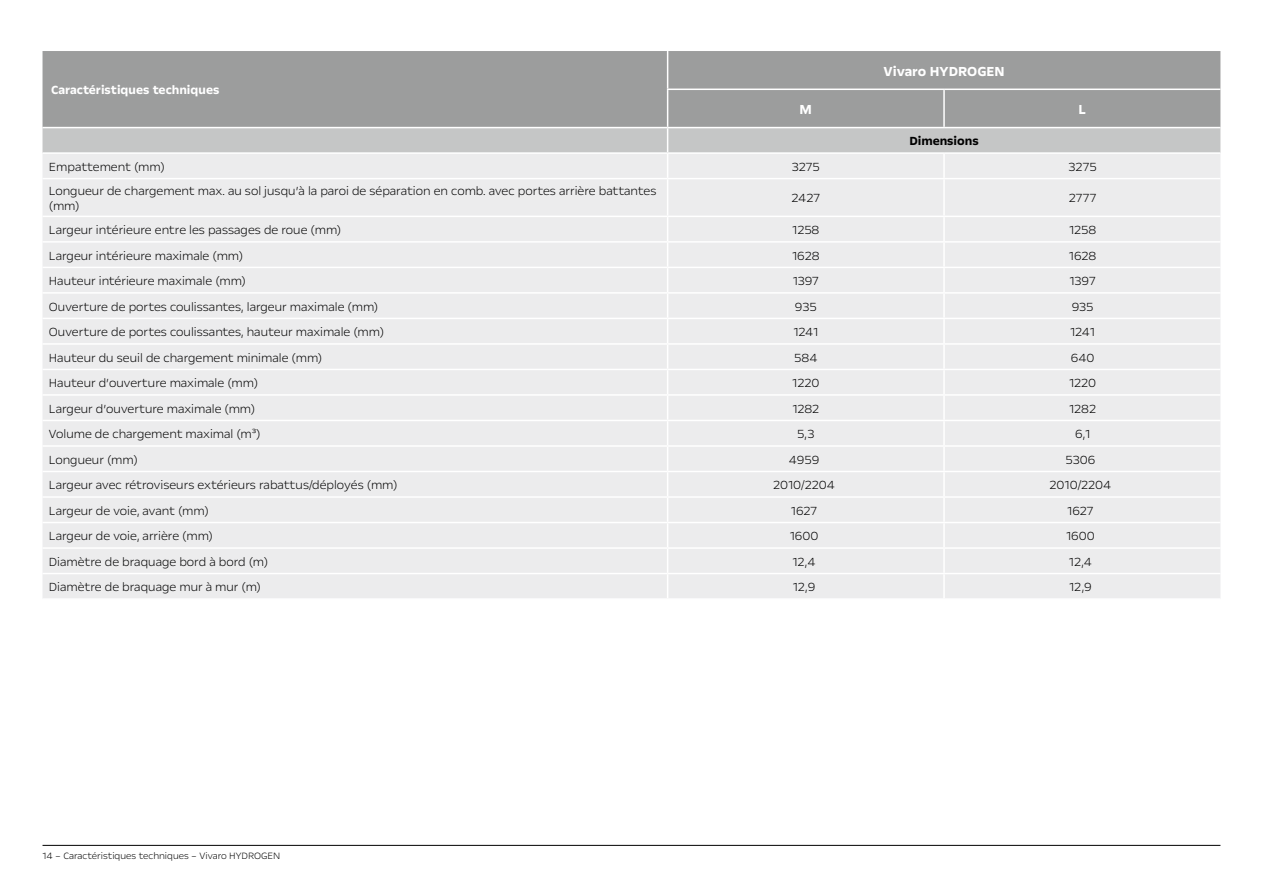
<style>
.page{position:relative;width:1263px;height:893px;background:#fff}
.page>*{position:absolute;margin:0;border:0;box-sizing:border-box;transform-origin:0 0}
.t1{font:700 15px "Opel Next";color:#fff}
.t2{font:300 13.5px/15px "Opel Next";color:#000}
.t3{font:700 13.5px "Opel Next";color:#fff}
.t4{font:700 13.5px "Opel Next";color:#000}
.t5{font:300 10.5px "Opel Next";color:#000}
</style>
<div class="page">
<hr style="left:43px;top:845px;width:1177px;height:1px;background:#000">
<div style="left:43px;top:51px;width:1177px;height:76px;background:#9c9d9d"></div>
<div style="left:43px;top:179px;width:624px;height:419px;background:#ececed"></div>
<div style="left:668px;top:179px;width:552px;height:419px;background:#ececed"></div>
<hr style="left:943px;top:90px;width:2px;height:37px;background:#fff">
<hr style="left:943px;top:179px;width:2px;height:37px;background:#fff">
<hr style="left:943px;top:217px;width:2px;height:24px;background:#fff">
<hr style="left:943px;top:243px;width:2px;height:24px;background:#fff">
<hr style="left:943px;top:268px;width:2px;height:24px;background:#fff">
<hr style="left:943px;top:294px;width:2px;height:24px;background:#fff">
<hr style="left:943px;top:319px;width:2px;height:24px;background:#fff">
<hr style="left:943px;top:345px;width:2px;height:24px;background:#fff">
<hr style="left:943px;top:370px;width:2px;height:24px;background:#fff">
<hr style="left:943px;top:396px;width:2px;height:24px;background:#fff">
<hr style="left:943px;top:421px;width:2px;height:24px;background:#fff">
<hr style="left:943px;top:447px;width:2px;height:24px;background:#fff">
<hr style="left:943px;top:472px;width:2px;height:24px;background:#fff">
<hr style="left:943px;top:498px;width:2px;height:24px;background:#fff">
<hr style="left:943px;top:523px;width:2px;height:24px;background:#fff">
<hr style="left:943px;top:549px;width:2px;height:24px;background:#fff">
<hr style="left:943px;top:574px;width:2px;height:24px;background:#fff">
<hr style="left:667px;top:89px;width:277px;height:1px;background:#fff">
<hr style="left:944px;top:89px;width:276px;height:1px;background:#fff">
<hr style="left:43px;top:216px;width:625px;height:1px;background:#fff">
<hr style="left:668px;top:216px;width:276px;height:1px;background:#fff">
<hr style="left:944px;top:216px;width:276px;height:1px;background:#fff">
<hr style="left:43px;top:241px;width:625px;height:2px;background:#fff">
<hr style="left:668px;top:241px;width:276px;height:2px;background:#fff">
<hr style="left:944px;top:241px;width:276px;height:2px;background:#fff">
<hr style="left:43px;top:267px;width:625px;height:1px;background:#fff">
<hr style="left:668px;top:267px;width:276px;height:1px;background:#fff">
<hr style="left:944px;top:267px;width:276px;height:1px;background:#fff">
<hr style="left:43px;top:292px;width:625px;height:2px;background:#fff">
<hr style="left:668px;top:292px;width:276px;height:2px;background:#fff">
<hr style="left:944px;top:292px;width:276px;height:2px;background:#fff">
<hr style="left:43px;top:318px;width:625px;height:1px;background:#fff">
<hr style="left:668px;top:318px;width:276px;height:1px;background:#fff">
<hr style="left:944px;top:318px;width:276px;height:1px;background:#fff">
<hr style="left:43px;top:343px;width:625px;height:2px;background:#fff">
<hr style="left:668px;top:343px;width:276px;height:2px;background:#fff">
<hr style="left:944px;top:343px;width:276px;height:2px;background:#fff">
<hr style="left:43px;top:369px;width:625px;height:1px;background:#fff">
<hr style="left:668px;top:369px;width:276px;height:1px;background:#fff">
<hr style="left:944px;top:369px;width:276px;height:1px;background:#fff">
<hr style="left:43px;top:394px;width:625px;height:2px;background:#fff">
<hr style="left:668px;top:394px;width:276px;height:2px;background:#fff">
<hr style="left:944px;top:394px;width:276px;height:2px;background:#fff">
<hr style="left:43px;top:420px;width:625px;height:1px;background:#fff">
<hr style="left:668px;top:420px;width:276px;height:1px;background:#fff">
<hr style="left:944px;top:420px;width:276px;height:1px;background:#fff">
<hr style="left:43px;top:445px;width:625px;height:2px;background:#fff">
<hr style="left:668px;top:445px;width:276px;height:2px;background:#fff">
<hr style="left:944px;top:445px;width:276px;height:2px;background:#fff">
<hr style="left:43px;top:471px;width:625px;height:1px;background:#fff">
<hr style="left:668px;top:471px;width:276px;height:1px;background:#fff">
<hr style="left:944px;top:471px;width:276px;height:1px;background:#fff">
<hr style="left:43px;top:496px;width:625px;height:2px;background:#fff">
<hr style="left:668px;top:496px;width:276px;height:2px;background:#fff">
<hr style="left:944px;top:496px;width:276px;height:2px;background:#fff">
<hr style="left:43px;top:522px;width:625px;height:1px;background:#fff">
<hr style="left:668px;top:522px;width:276px;height:1px;background:#fff">
<hr style="left:944px;top:522px;width:276px;height:1px;background:#fff">
<hr style="left:43px;top:547px;width:625px;height:2px;background:#fff">
<hr style="left:668px;top:547px;width:276px;height:2px;background:#fff">
<hr style="left:944px;top:547px;width:276px;height:2px;background:#fff">
<hr style="left:43px;top:573px;width:625px;height:1px;background:#fff">
<hr style="left:668px;top:573px;width:276px;height:1px;background:#fff">
<hr style="left:944px;top:573px;width:276px;height:1px;background:#fff">
<hr style="left:667px;top:51px;width:1px;height:38px;background:#fff">
<hr style="left:667px;top:90px;width:1px;height:37px;background:#fff">
<svg style="left:43px;top:128px;width:1177px;height:50px;background:#dadadb"></svg>
<p class="t3" style="left:51px;top:82px;width:170px">Caractéristiques techniques</p>
<p class="t1" style="left:883px;top:62px;width:123px">Vivaro HYDROGEN</p>
<p class="t1" style="left:800px;top:100px;width:14px">M</p>
<p class="t1" style="left:1078px;top:100px;width:9px">L</p>
<p class="t4" style="left:909px;top:133px;width:71px">Dimensions</p>
<p class="t2" style="left:49px;top:159px;width:117px">Empattement (mm)</p>
<p class="t2" style="left:792px;top:159px;width:30px">3275</p>
<p class="t2" style="left:1068px;top:159px;width:30px">3275</p>
<p class="t2" style="left:49px;top:183px;width:609px">Longueur de chargement max. au sol jusqu’à la paroi de séparation en comb. avec portes arrière battantes (mm)</p>
<p class="t2" style="left:791px;top:190px;width:30px">2427</p>
<p class="t2" style="left:1069px;top:190px;width:29px">2777</p>
<p class="t2" style="left:49px;top:222px;width:294px">Largeur intérieure entre les passages de roue (mm)</p>
<p class="t2" style="left:792px;top:222px;width:29px">1258</p>
<p class="t2" style="left:1069px;top:222px;width:29px">1258</p>
<p class="t2" style="left:49px;top:247px;width:196px">Largeur intérieure maximale (mm)</p>
<p class="t2" style="left:792px;top:247px;width:29px">1628</p>
<p class="t2" style="left:1069px;top:247px;width:29px">1628</p>
<p class="t2" style="left:49px;top:273px;width:199px">Hauteur intérieure maximale (mm)</p>
<p class="t2" style="left:793px;top:273px;width:28px">1397</p>
<p class="t2" style="left:1069px;top:273px;width:28px">1397</p>
<p class="t2" style="left:49px;top:298px;width:331px">Ouverture de portes coulissantes, largeur maximale (mm)</p>
<p class="t2" style="left:795px;top:298px;width:23px">935</p>
<p class="t2" style="left:1072px;top:298px;width:23px">935</p>
<p class="t2" style="left:49px;top:324px;width:337px">Ouverture de portes coulissantes, hauteur maximale (mm)</p>
<p class="t2" style="left:793px;top:324px;width:26px">1241</p>
<p class="t2" style="left:1070px;top:324px;width:26px">1241</p>
<p class="t2" style="left:49px;top:350px;width:275px">Hauteur du seuil de chargement minimale (mm)</p>
<p class="t2" style="left:794px;top:350px;width:25px">584</p>
<p class="t2" style="left:1071px;top:350px;width:25px">640</p>
<p class="t2" style="left:49px;top:375px;width:211px">Hauteur d’ouverture maximale (mm)</p>
<p class="t2" style="left:792px;top:375px;width:29px">1220</p>
<p class="t2" style="left:1069px;top:375px;width:29px">1220</p>
<p class="t2" style="left:49px;top:401px;width:208px">Largeur d’ouverture maximale (mm)</p>
<p class="t2" style="left:792px;top:401px;width:28px">1282</p>
<p class="t2" style="left:1069px;top:401px;width:28px">1282</p>
<p class="t2" style="left:49px;top:426px;width:213px">Volume de chargement maximal (m³)</p>
<p class="t2" style="left:797px;top:426px;width:19px">5,3</p>
<p class="t2" style="left:1075px;top:426px;width:17px">6,1</p>
<p class="t2" style="left:49px;top:452px;width:90px">Longueur (mm)</p>
<p class="t2" style="left:789px;top:452px;width:32px">4959</p>
<p class="t2" style="left:1065px;top:452px;width:31px">5306</p>
<p class="t2" style="left:49px;top:477px;width:350px">Largeur avec rétroviseurs extérieurs rabattus/déployés (mm)</p>
<p class="t2" style="left:773px;top:477px;width:63px">2010/2204</p>
<p class="t2" style="left:1049px;top:477px;width:63px">2010/2204</p>
<p class="t2" style="left:49px;top:503px;width:161px">Largeur de voie, avant (mm)</p>
<p class="t2" style="left:791px;top:503px;width:28px">1627</p>
<p class="t2" style="left:1067px;top:503px;width:28px">1627</p>
<p class="t2" style="left:49px;top:528px;width:166px">Largeur de voie, arrière (mm)</p>
<p class="t2" style="left:790px;top:528px;width:30px">1600</p>
<p class="t2" style="left:1066px;top:528px;width:30px">1600</p>
<p class="t2" style="left:49px;top:554px;width:221px">Diamètre de braquage bord à bord (m)</p>
<p class="t2" style="left:792px;top:554px;width:25px">12,4</p>
<p class="t2" style="left:1069px;top:554px;width:25px">12,4</p>
<p class="t2" style="left:49px;top:579px;width:214px">Diamètre de braquage mur à mur (m)</p>
<p class="t2" style="left:793px;top:579px;width:24px">12,9</p>
<p class="t2" style="left:1069px;top:579px;width:24px">12,9</p>
<p class="t5" style="left:43px;top:849px;width:239px">14 – Caractéristiques techniques – Vivaro HYDROGEN</p>
</div>
